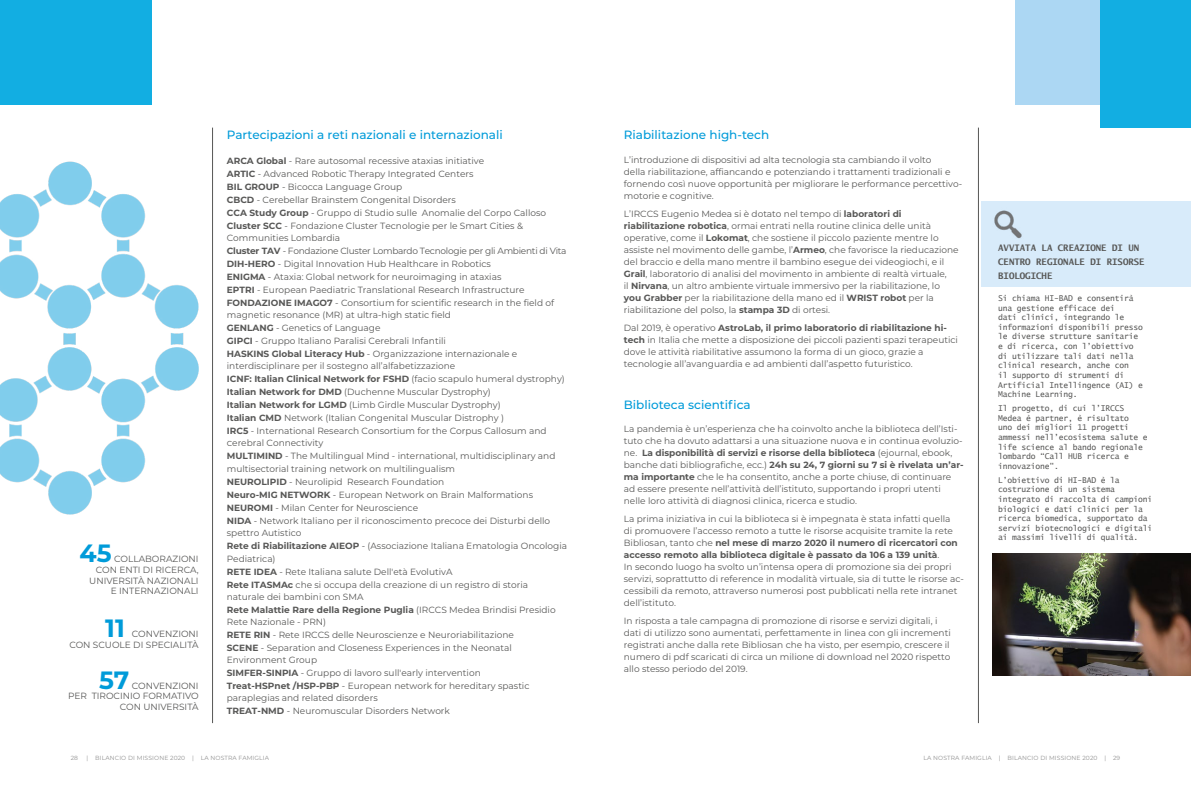
<style>
.page{position:relative;width:1191px;height:794px;background:#fff}
.page>*{position:absolute;margin:0;border:0;box-sizing:border-box;transform-origin:0 0}
.t1{font:700 25px "Montserrat";color:#009bd9}
.t2{font:500 12px "Montserrat";color:#009bd9}
.t3{font:9px/13px "Montserrat";color:#575756}
.t4{font:700 9px/14px "Lucida Sans Typewriter";color:#575756}
.t5{font:8px/9.6px "Lucida Sans Typewriter";letter-spacing:-.02em;color:#575756}
.t6{font:6px "Montserrat";letter-spacing:.02em;color:#909090}
.s1{font-weight:700}
</style>
<div class="page">
<hr style="left:212px;top:128px;width:1px;height:595px;background:#575756">
<hr style="left:978px;top:128px;width:1px;height:595px;background:#575756">
<img style="left:0;top:161px;width:198px;height:354px">
<div style="left:1015px;top:0;width:170px;height:104px;background:#acd7f3"></div>
<div style="left:1100px;top:0;width:91px;height:128px;background:#12aee2"></div>
<div style="left:0;top:0;width:152px;height:104px;background:#12aee2"></div>
<img style="left:992px;top:553px;width:199px;height:122px">
<div style="left:981px;top:201px;width:210px;height:85px;background:#d8ebfa"></div>
<img style="left:994px;top:210px;width:28px;height:29px">
<h1 class="t1" style="left:80px;top:535px;width:34px">45</h1>
<p class="t3" style="left:89px;top:553px;width:111px;line-height:10.8px;text-align:right">COLLABORAZIONI<br>CON ENTI DI RICERCA,<br>UNIVERSITÀ NAZIONALI<br>E INTERNAZIONALI</p>
<h1 class="t1" style="left:105px;top:610px;width:21px">11</h1>
<p class="t3" style="left:69px;top:628px;width:131px;line-height:10.8px;text-align:right">CONVENZIONI<br>CON SCUOLE DI SPECIALITÀ</p>
<h1 class="t1" style="left:99px;top:661px;width:32px">57</h1>
<p class="t3" style="left:68px;top:679px;width:132px;line-height:10.8px;text-align:right">CONVENZIONI<br>PER TIROCINIO FORMATIVO<br>CON UNIVERSITÀ</p>
<h2 class="t2" style="left:227px;top:127px;width:277px">Partecipazioni a reti nazionali e internazionali</h2>
<p class="t3" style="left:227px;top:154px;width:321px"><span class="s1">ARCA Global</span> - Rare autosomal recessive ataxias initiative<br><span class="s1">ARTIC</span> - Advanced Robotic Therapy Integrated Centers<br><span class="s1">BIL GROUP</span> - Bicocca Language Group<br><span class="s1">CBCD</span> - Cerebellar Brainstem Congenital Disorders<br><span class="s1">CCA Study Group</span> - Gruppo di Studio sulle Anomalie del Corpo Calloso <span class="s1">Cluster SCC</span> - Fondazione Cluster Tecnologie per le Smart Cities &amp;</p>
<p class="t3" style="left:227px;top:230px;width:341px">Communities Lombardia<br><span class="s1">Cluster TAV</span> - Fondazione Cluster Lombardo Tecnologie per gli Ambienti di Vita <span class="s1">DIH-HERO</span> - Digital Innovation Hub Healthcare in Robotics<br><span class="s1">ENIGMA</span> - Ataxia: Global network for neuroimaging in ataxias<br><span class="s1">EPTRI</span> - European Paediatric Translational Research Infrastructure <span class="s1">FONDAZIONE IMAGO7</span> - Consortium for scientific research in the field of</p>
<p class="t3" style="left:227px;top:307px;width:292px">magnetic resonance (MR) at ultra-high static field<br><span class="s1">GENLANG</span> - Genetics of Language<br><span class="s1">GIPCI</span> - Gruppo Italiano Paralisi Cerebrali Infantili<br><span class="s1">HASKINS Global Literacy Hub</span> - Organizzazione internazionale e</p>
<p class="t3" style="left:227px;top:358px;width:339px">interdisciplinare per il sostegno all’alfabetizzazione<br><span class="s1">ICNF: Italian Clinical Network for FSHD</span> (facio scapulo humeral dystrophy)<br><span class="s1">Italian Network for DMD</span> (Duchenne Muscular Dystrophy)<br><span class="s1">Italian Network for LGMD</span> (Limb Girdle Muscular Dystrophy)<br><span class="s1">Italian CMD</span> Network (Italian Congenital Muscular Distrophy )<br><span class="s1">IRC5</span> - International Research Consortium for the Corpus Callosum and</p>
<p class="t3" style="left:227px;top:435px;width:330px">Cerebral Connectivity<br><span class="s1">MULTIMIND</span> - The Multilingual Mind - international, multidisciplinary and multisectorial training network on multilingualism<br><span class="s1">NEUROLIPID</span> - Neurolipid Research Foundation<br><span class="s1">Neuro-MIG NETWORK</span> - European Network on Brain Malformations <span class="s1">NEUROMI</span> - Milan Center for Neuroscience<br><span class="s1">NIDA</span> - Network Italiano per il riconoscimento precoce dei Disturbi dello</p>
<p class="t3" style="left:227px;top:525px;width:342px">spettro Autistico<br><span class="s1">Rete di Riabilitazione AIEOP</span> - (Associazione Italiana Ematologia Oncologia Pediatrica)<br><span class="s1">RETE IDEA</span> - Rete Italiana salute Dell'età EvolutivA<br><span class="s1">Rete ITASMAc</span> che si occupa della creazione di un registro di storia</p>
<p class="t3" style="left:227px;top:589px;width:330px">naturale dei bambini con SMA<br><span class="s1">Rete Malattie Rare della Regione Puglia</span> (IRCCS Medea Brindisi Presidio</p>
<p class="t3" style="left:227px;top:614px;width:289px">Rete Nazionale - PRN)<br><span class="s1">RETE RIN</span> - Rete IRCCS delle Neuroscienze e Neuroriabilitazione<br><span class="s1">SCENE</span> - Separation and Closeness Experiences in the Neonatal</p>
<p class="t3" style="left:227px;top:652px;width:304px">Environment Group<br><span class="s1">SIMFER-SINPIA</span> - Gruppo di lavoro sull'early intervention<br><span class="s1">Treat-HSPnet /HSP-PBP</span> - European network for hereditary spastic</p>
<p class="t3" style="left:227px;top:690px;width:225px">paraplegias and related disorders<br><span class="s1">TREAT-NMD</span> - Neuromuscular Disorders Network</p>
<h2 class="t2" style="left:624px;top:127px;width:147px">Riabilitazione high-tech</h2>
<p class="t3" style="left:624px;top:153px;width:340px;line-height:12px">L’introduzione di dispositivi ad alta tecnologia sta cambiando il volto<br>della riabilitazione, affiancando e potenziando i trattamenti tradizionali e fornendo così nuove opportunità per migliorare le performance percettivo&shy;motorie e cognitive.</p>
<p class="t3" style="left:624px;top:207px;width:336px;line-height:12px">L’IRCCS Eugenio Medea si è dotato nel tempo di <span class="s1">laboratori di riabilitazione robotica</span>, ormai entrati nella routine clinica delle unità operative, come il <span class="s1">Lokomat</span>, che sostiene il piccolo paziente mentre lo assiste nel movimento delle gambe, l’<span class="s1">Armeo</span>, che favorisce la rieducazione del braccio e della mano mentre il bambino esegue dei videogiochi, e il <span class="s1">Grail</span>, laboratorio di analisi del movimento in ambiente di realtà virtuale,<br>il <span class="s1">Nirvana</span>, un altro ambiente virtuale immersivo per la riabilitazione, lo <span class="s1">you Grabber</span> per la riabilitazione della mano ed il <span class="s1">WRIST robot</span> per la riabilitazione del polso, la <span class="s1">stampa 3D</span> di ortesi.</p>
<p class="t3" style="left:624px;top:321px;width:336px;line-height:12px">Dal 2019, è operativo <span class="s1">AstroLab, il primo laboratorio di riabilitazione hi&shy;tech</span> in Italia che mette a disposizione dei piccoli pazienti spazi terapeutici dove le attività riabilitative assumono la forma di un gioco, grazie a tecnologie all’avanguardia e ad ambienti dall’aspetto futuristico.</p>
<h2 class="t2" style="left:624px;top:396px;width:128px">Biblioteca scientifica</h2>
<p class="t3" style="left:624px;top:422px;width:341px;line-height:12px">La pandemia è un’esperienza che ha coinvolto anche la biblioteca dell’Isti&shy;tuto che ha dovuto adattarsi a una situazione nuova e in continua evoluzio&shy;ne. <span class="s1">La disponibilità di servizi e risorse della biblioteca</span> (ejournal, ebook, banche dati bibliografiche, ecc.) <span class="s1">24h su 24, 7 giorni su 7 si è rivelata un’ar&shy;ma importante</span> che le ha consentito, anche a porte chiuse, di continuare ad essere presente nell’attività dell’istituto, supportando i propri utenti nelle loro attività di diagnosi clinica, ricerca e studio.</p>
<p class="t3" style="left:624px;top:512px;width:341px;line-height:12px">La prima iniziativa in cui la biblioteca si è impegnata è stata infatti quella<br>di promuovere l’accesso remoto a tutte le risorse acquisite tramite la rete Bibliosan, tanto che <span class="s1">nel mese di marzo 2020 il numero di ricercatori con accesso remoto alla biblioteca digitale è passato da 106 a 139 unità</span>.<br>In secondo luogo ha svolto un’intensa opera di promozione sia dei propri servizi, soprattutto di reference in modalità virtuale, sia di tutte le risorse ac&shy;cessibili da remoto, attraverso numerosi post pubblicati nella rete intranet dell’istituto.</p>
<p class="t3" style="left:624px;top:614px;width:328px;line-height:12px">In risposta a tale campagna di promozione di risorse e servizi digitali, i dati di utilizzo sono aumentati, perfettamente in linea con gli incrementi registrati anche dalla rete Bibliosan che ha visto, per esempio, crescere il numero di pdf scaricati di circa un milione di download nel 2020 rispetto allo stesso periodo del 2019.</p>
<p class="t4" style="left:998px;top:240px;width:148px">AVVIATA LA CREAZIONE DI UN<br>CENTRO REGIONALE DI RISORSE<br>BIOLOGICHE</p>
<p class="t5" style="left:998px;top:293px;width:146px">Si chiama HI-BAD e consentirà una gestione efficace dei<br>dati clinici, integrando le informazioni disponibili presso le diverse strutture sanitarie e di ricerca, con l’obiettivo di utilizzare tali dati nella clinical research, anche con<br>il supporto di strumenti di<br>Artificial Intellingence (AI) e<br>Machine Learning.</p>
<p class="t5" style="left:998px;top:403px;width:151px">Il progetto, di cui l’IRCCS<br>Medea è partner, è risultato<br>uno dei migliori 11 progetti ammessi nell’ecosistema salute e life science al bando regionale lombardo “Call HUB ricerca e innovazione”.</p>
<p class="t5" style="left:998px;top:475px;width:155px">L’obiettivo di HI-BAD è la costruzione di un sistema integrato di raccolta di campioni biologici e dati clinici per la ricerca biomedica, supportato da servizi biotecnologici e digitali ai massimi livelli di qualità.</p>
<p class="t6" style="left:71px;top:754px;width:9px">28</p>
<p class="t6" style="left:87px;top:754px;width:184px">| BILANCIO DI MISSIONE 2020 | LA NOSTRA FAMIGLIA</p>
<p class="t6" style="left:923px;top:754px;width:198px">LA NOSTRA FAMIGLIA | BILANCIO DI MISSIONE 2020 | 29</p>
</div>
